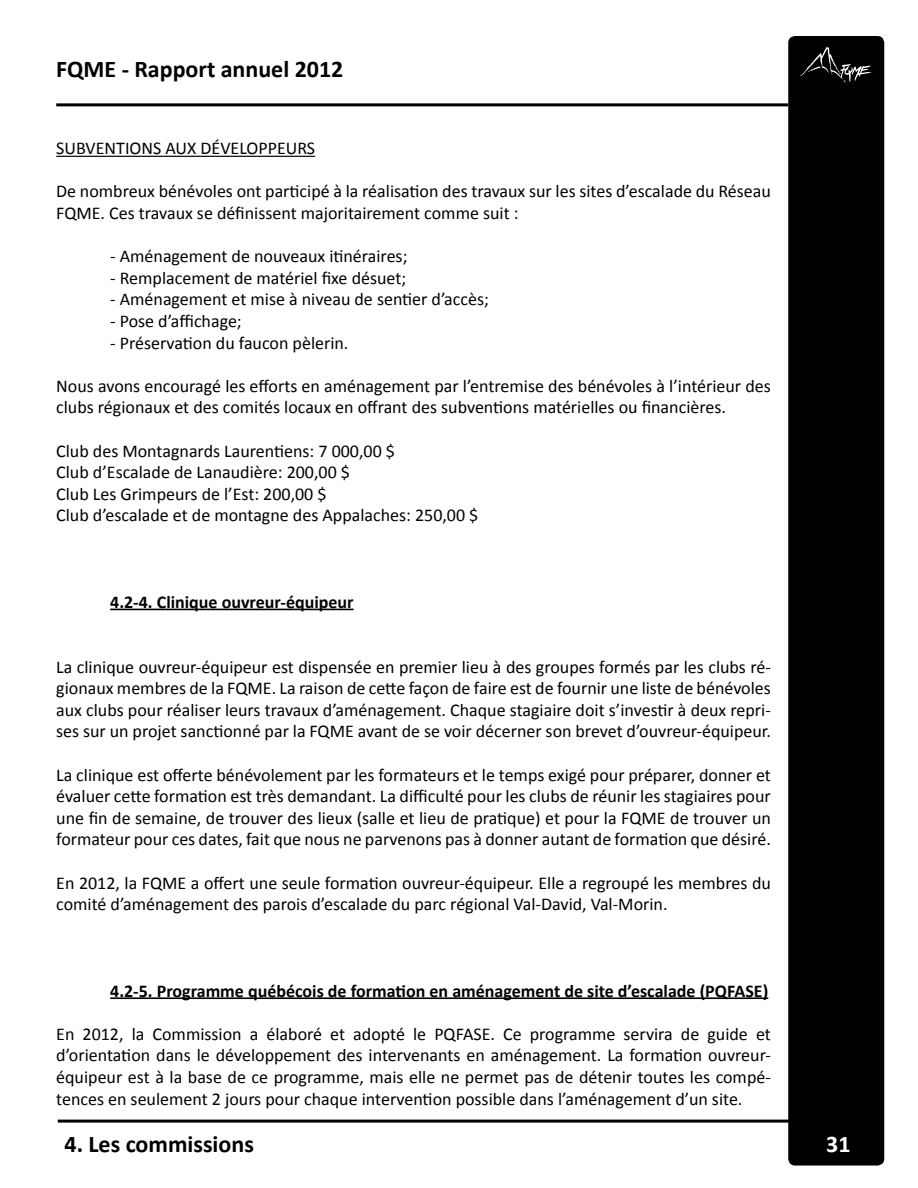
<style>
.page{position:relative;width:918px;height:1188px;background:#fff}
.page>*{position:absolute;margin:0;border:0;box-sizing:border-box;transform-origin:0 0}
.t1{font:700 24px "Calibri";color:#000}
.t2{font:700 24px "Calibri";color:#fff}
.t3{font:18px/21.6px "Calibri";color:#000}
.t4{font:700 18px "Calibri";color:#000}
</style>
<div class="page">
<hr style="left:56px;top:103px;width:732px;height:3px;background:#000">
<hr style="left:58px;top:1120px;width:745px;height:3px;background:#000">
<div style="left:789px;top:37px;width:95px;height:1128px;background:#000;border-radius:6px"></div>
<div style="left:788px;top:36px;width:96px;height:1130px;border:2px solid #000;border-radius:6px"></div>
<svg style="left:800px;top:47px;width:72px;height:38px"></svg>
<hr style="left:56px;top:156px;width:259px;height:1px;background:#000">
<hr style="left:110px;top:609px;width:244px;height:1px;background:#000">
<hr style="left:110px;top:997px;width:658px;height:2px;background:#000">
<h1 class="t1" style="left:56px;top:54px;width:289px">FQME - Rapport annuel 2012</h1>
<p class="t3" style="left:56px;top:137px;width:260px">SUBVENTIONS AUX DÉVELOPPEURS</p>
<p class="t3" style="left:56px;top:180px;width:716px">De nombreux bénévoles ont participé à la réalisation des travaux sur les sites d’escalade du Réseau<br>FQME. Ces travaux se définissent majoritairement comme suit :</p>
<p class="t3" style="left:110px;top:245px;width:299px">- Aménagement de nouveaux itinéraires;</p>
<p class="t3" style="left:110px;top:266px;width:298px">- Remplacement de matériel fixe désuet;</p>
<p class="t3" style="left:110px;top:288px;width:380px">- Aménagement et mise à niveau de sentier d’accès;</p>
<p class="t3" style="left:110px;top:309px;width:133px">- Pose d’affichage;</p>
<p class="t3" style="left:110px;top:331px;width:240px">- Préservation du faucon pèlerin.</p>
<p class="t3" style="left:56px;top:374px;width:716px">Nous avons encouragé les efforts en aménagement par l’entremise des bénévoles à l’intérieur des clubs régionaux et des comités locaux en offrant des subventions matérielles ou financières.</p>
<p class="t3" style="left:56px;top:439px;width:424px">Club des Montagnards Laurentiens: 7 000,00 $<br>Club d’Escalade de Lanaudière: 200,00 $<br>Club Les Grimpeurs de l’Est: 200,00 $<br>Club d’escalade et de montagne des Appalaches: 250,00 $</p>
<p class="t4" style="left:110px;top:591px;width:245px">4.2-4. Clinique ouvreur-équipeur</p>
<p class="t3" style="left:56px;top:655px;width:716px;text-align:justify">La clinique ouvreur-équipeur est dispensée en premier lieu à des groupes formés par les clubs ré&shy;gionaux membres de la FQME. La raison de cette façon de faire est de fournir une liste de bénévoles aux clubs pour réaliser leurs travaux d’aménagement. Chaque stagiaire doit s’investir à deux repri&shy;ses sur un projet sanctionné par la FQME avant de se voir décerner son brevet d’ouvreur-équipeur.</p>
<p class="t3" style="left:56px;top:763px;width:716px;text-align:justify">La clinique est offerte bénévolement par les formateurs et le temps exigé pour préparer, donner et évaluer cette formation est très demandant. La difficulté pour les clubs de réunir les stagiaires pour une fin de semaine, de trouver des lieux (salle et lieu de pratique) et pour la FQME de trouver un formateur pour ces dates, fait que nous ne parvenons pas à donner autant de formation que désiré.</p>
<p class="t3" style="left:56px;top:871px;width:716px">En 2012, la FQME a offert une seule formation ouvreur-équipeur. Elle a regroupé les membres du comité d’aménagement des parois d’escalade du parc régional Val-David, Val-Morin.</p>
<p class="t4" style="left:110px;top:980px;width:660px">4.2-5. Programme québécois de formation en aménagement de site d’escalade (PQFASE)</p>
<p class="t3" style="left:56px;top:1022px;width:716px;text-align:justify">En 2012, la Commission a élaboré et adopté le PQFASE. Ce programme servira de guide et d’orientation dans le développement des intervenants en aménagement. La formation ouvreur&shy;équipeur est à la base de ce programme, mais elle ne permet pas de détenir toutes les compé&shy;tences en seulement 2 jours pour chaque intervention possible dans l’aménagement d’un site.</p>
<h1 class="t1" style="left:64px;top:1129px;width:191px">4. Les commissions</h1>
<h1 class="t2" style="left:826px;top:1129px;width:26px">31</h1>
</div>
